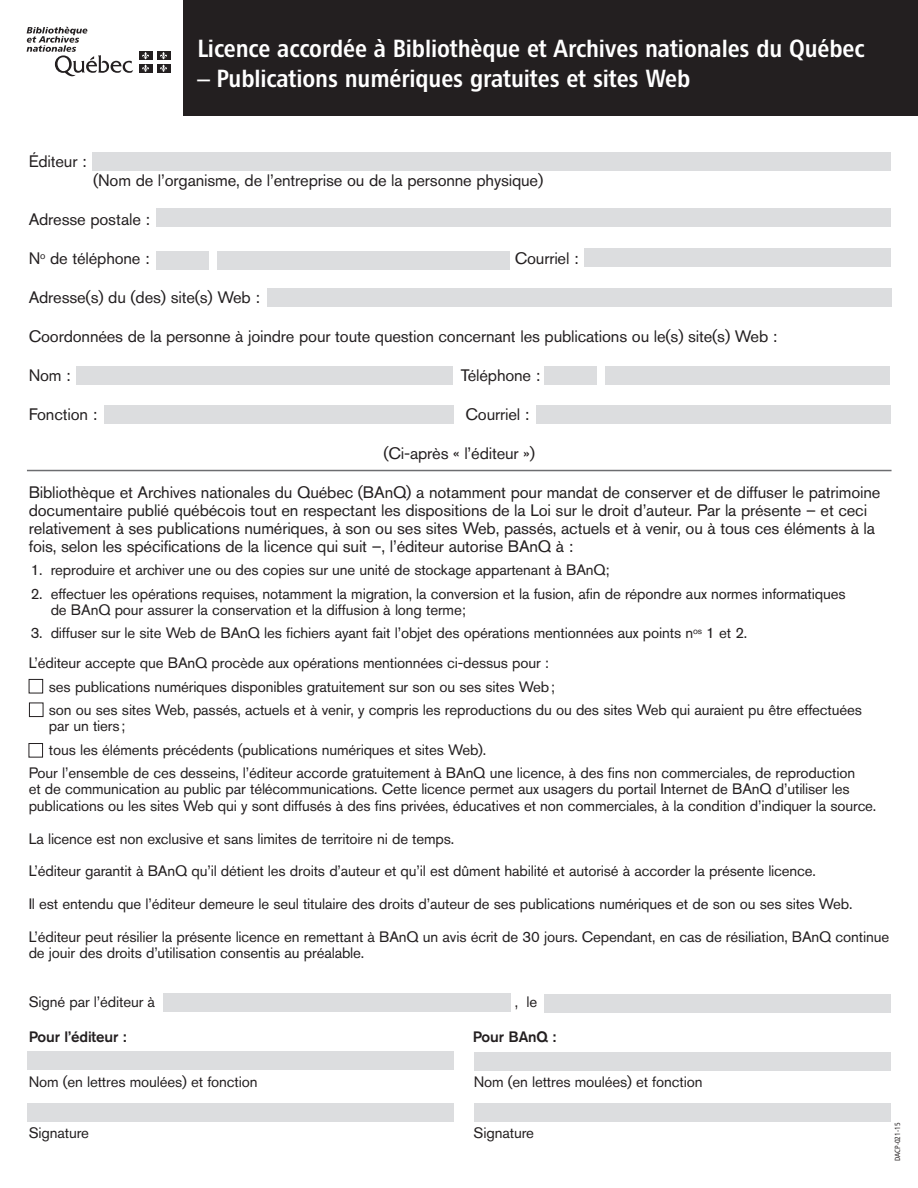
<style>
.page{position:relative;width:918px;height:1188px;background:#fff}
.page>*{position:absolute;margin:0;border:0;box-sizing:border-box;transform-origin:0 0}
.t1{font:24.9px "Chaloult Cond Demi Gras";letter-spacing:-.005em;color:#fff}
.t2{font:16.5px/18px "Akzidenz Grotesk Pro";letter-spacing:-.01em;color:#231f20}
.t3{font:15px/32.7px "Akzidenz Grotesk Pro";letter-spacing:-.01em;color:#231f20}
.t4{font:500 15px "Akzidenz Grotesk Pro";letter-spacing:-.01em;color:#231f20}
.t5{font:7.5px "Chaloult Cond";color:#231f20}
</style>
<div class="page">
<div style="left:183px;top:0;width:735px;height:116px;background:#231f20"></div>
<svg style="left:27px;top:27px;width:106px;height:49px"></svg>
<div style="left:139px;top:51px;width:14px;height:9px;background:#231f20"></div>
<div style="left:157px;top:51px;width:13px;height:9px;background:#231f20"></div>
<div style="left:139px;top:64px;width:14px;height:8px;background:#231f20"></div>
<svg style="left:142px;top:52px;width:7px;height:20px"></svg>
<div style="left:157px;top:64px;width:13px;height:8px;background:#231f20"></div>
<svg style="left:160px;top:52px;width:7px;height:20px"></svg>
<div style="left:93px;top:152px;width:798px;height:19px;background:#dcdddf"></div>
<div style="left:156px;top:208px;width:735px;height:19px;background:#dcdddf"></div>
<div style="left:217px;top:251px;width:292px;height:19px;background:#dcdddf"></div>
<div style="left:267px;top:288px;width:624px;height:19px;background:#dcdddf"></div>
<div style="left:76px;top:366px;width:376px;height:19px;background:#dcdddf"></div>
<div style="left:585px;top:248px;width:306px;height:19px;background:#dcdddf"></div>
<hr style="left:27px;top:470px;width:865px;height:1px;background:#6c6d70">
<div style="left:605px;top:366px;width:285px;height:19px;background:#dcdddf"></div>
<div style="left:104px;top:405px;width:349px;height:19px;background:#dcdddf"></div>
<div style="left:536px;top:405px;width:355px;height:19px;background:#dcdddf"></div>
<div style="left:163px;top:993px;width:348px;height:19px;background:#dcdddf"></div>
<div style="left:545px;top:994px;width:346px;height:18px;background:#dcdddf"></div>
<div style="left:27px;top:1051px;width:427px;height:19px;background:#dcdddf"></div>
<div style="left:474px;top:1103px;width:417px;height:19px;background:#dcdddf"></div>
<div style="left:27px;top:1103px;width:426px;height:19px;background:#dcdddf"></div>
<div style="left:474px;top:1052px;width:417px;height:19px;background:#dcdddf"></div>
<div style="left:157px;top:251px;width:52px;height:19px;background:#dcdddf"></div>
<svg style="left:29px;top:679px;width:14px;height:79px"></svg>
<div style="left:545px;top:366px;width:52px;height:19px;background:#dcdddf"></div>
<p class="t2" style="left:29px;top:154px;width:59px">Éditeur :</p>
<h1 class="t1" style="left:197px;top:40px;width:669px">Licence accordée à Bibliothèque et Archives nationales du Québec</h1>
<h1 class="t1" style="left:197px;top:70px;width:495px">– Publications numériques gratuites et sites Web</h1>
<p class="t2" style="left:93px;top:173px;width:452px">(Nom de l’organisme, de l’entreprise ou de la personne physique)</p>
<p class="t2" style="left:29px;top:212px;width:123px">Adresse postale :</p>
<p class="t2" style="left:29px;top:251px;width:122px">N<sup>o</sup> de téléphone :</p>
<p class="t2" style="left:515px;top:251px;width:65px">Courriel :</p>
<p class="t2" style="left:29px;top:290px;width:233px">Adresse(s) du (des) site(s) Web :</p>
<p class="t2" style="left:29px;top:329px;width:750px">Coordonnées de la personne à joindre pour toute question concernant les publications ou le(s) site(s) Web :</p>
<p class="t2" style="left:29px;top:368px;width:44px">Nom :</p>
<p class="t2" style="left:461px;top:368px;width:81px">Téléphone :</p>
<p class="t2" style="left:29px;top:407px;width:70px">Fonction :</p>
<p class="t2" style="left:465px;top:407px;width:65px">Courriel :</p>
<p class="t2" style="left:383px;top:446px;width:153px">(Ci-après « l’éditeur »)</p>
<p class="t2" style="left:29px;top:485px;width:853px">Bibliothèque et Archives nationales du Québec (BAnQ) a notamment pour mandat de conserver et de diffuser le patrimoine documentaire publié québécois tout en respectant les dispositions de la Loi sur le droit d’auteur. Par la présente – et ceci relativement à ses publications numériques, à son ou ses sites Web, passés, actuels et à venir, ou à tous ces éléments à la fois, selon les spécifications de la licence qui suit –, l’éditeur autorise BAnQ à :</p>
<p class="t3" style="left:31px;top:555px;width:581px">1. reproduire et archiver une ou des copies sur une unité de stockage appartenant à BAnQ;</p>
<p class="t3" style="left:51px;top:587px;width:796px;line-height:16.5px;text-indent:-20px">2. effectuer les opérations requises, notamment la migration, la conversion et la fusion, afin de répondre aux normes informatiques de BAnQ pour assurer la conservation et la diffusion à long terme;</p>
<p class="t3" style="left:29px;top:620px;width:720px;line-height:30px">3. diffuser sur le site Web de BAnQ les fichiers ayant fait l’objet des opérations mentionnées aux points n<sup>os</sup> 1 et 2.<br>L’éditeur accepte que BAnQ procède aux opérations mentionnées ci-dessus pour :</p>
<p class="t3" style="left:49px;top:676px;width:815px;line-height:23.2px">ses publications numériques disponibles gratuitement sur son ou ses sites Web ;<br>son ou ses sites Web, passés, actuels et à venir, y compris les reproductions du ou des sites Web qui auraient pu être effectuées</p>
<p class="t3" style="left:49px;top:711px;width:78px">par un tiers ;</p>
<p class="t3" style="left:49px;top:735px;width:439px">tous les éléments précédents (publications numériques et sites Web).</p>
<p class="t3" style="left:29px;top:758px;width:828px">Pour l’ensemble de ces desseins, l’éditeur accorde gratuitement à BAnQ une licence, à des fins non commerciales, de reproduction</p>
<p class="t3" style="left:29px;top:782px;width:849px;line-height:16.5px">et de communication au public par télécommunications. Cette licence permet aux usagers du portail Internet de BAnQ d’utiliser les publications ou les sites Web qui y sont diffusés à des fins privées, éducatives et non commerciales, à la condition d’indiquer la source.</p>
<p class="t3" style="left:29px;top:824px;width:862px">La licence est non exclusive et sans limites de territoire ni de temps.<br>L’éditeur garantit à BAnQ qu’il détient les droits d’auteur et qu’il est dûment habilité et autorisé à accorder la présente licence.<br>Il est entendu que l’éditeur demeure le seul titulaire des droits d’auteur de ses publications numériques et de son ou ses sites Web.<br>L’éditeur peut résilier la présente licence en remettant à BAnQ un avis écrit de 30 jours. Cependant, en cas de résiliation, BAnQ continue</p>
<p class="t3" style="left:29px;top:938px;width:337px">de jouir des droits d’utilisation consentis au préalable.</p>
<p class="t3" style="left:29px;top:987px;width:128px">Signé par l’éditeur à</p>
<p class="t3" style="left:515px;top:987px;width:24px">, le</p>
<p class="t4" style="left:29px;top:1028px;width:99px">Pour l’éditeur :</p>
<p class="t4" style="left:473px;top:1028px;width:85px">Pour BAnQ :</p>
<p class="t3" style="left:29px;top:1067px;width:230px">Nom (en lettres moulées) et fonction</p>
<p class="t3" style="left:474px;top:1067px;width:230px">Nom (en lettres moulées) et fonction</p>
<p class="t3" style="left:29px;top:1118px;width:62px">Signature</p>
<p class="t3" style="left:474px;top:1118px;width:62px">Signature</p>
<p class="t5" style="left:895px;top:1161px;width:40px;rotate:-90deg">DACP-021-15</p>
</div>
